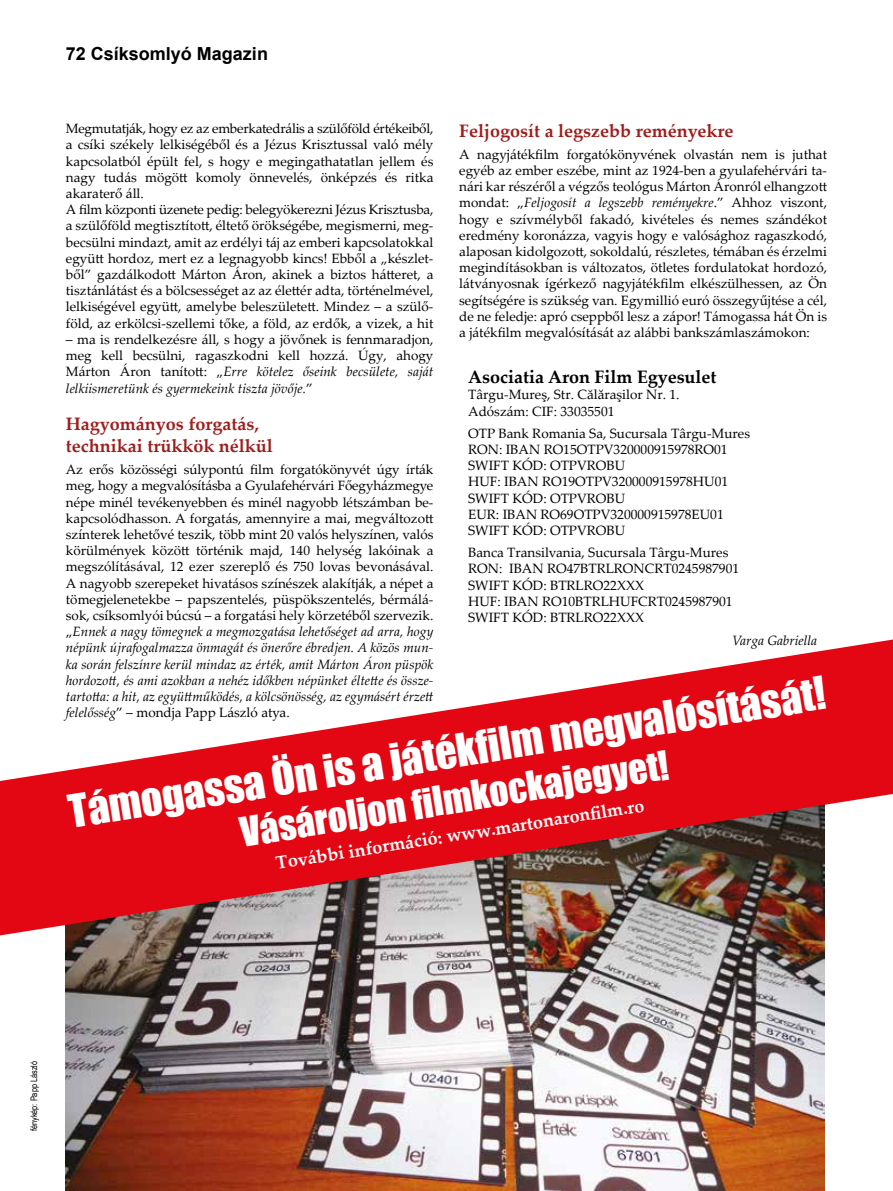
<style>
.page{position:relative;width:893px;height:1191px;background:#fff}
.page>*{position:absolute;margin:0;border:0;box-sizing:border-box;transform-origin:0 0}
.t1{font:42px "Impact";color:#fff}
.t2{font:37.5px "Impact";color:#fff}
.t3{font:700 18px/21.6px "Palatino Linotype";color:#9f1d1c}
.t4{font:700 18px "Palatino Linotype";color:#fff}
.t5{font:700 18px "Palatino Linotype";color:#000}
.t6{font:700 18px "Arial";color:#000}
.t7{font:13.5px/16.2px "Palatino Linotype";color:#000}
.t8{font:italic 13.5px "Palatino Linotype";color:#000}
.t9{font:9px "Arial Narrow";color:#000}
.s1{font-style:italic}
</style>
<div class="page">
<img style="left:66px;top:935px;width:758px;height:256px">
<svg style="left:0;top:639px;width:893px;height:296px;fill:#e30613"></svg>
<h3 class="t6" style="left:66px;top:41px;width:204px">72 Csíksomlyó Magazin</h3>
<h3 class="t3" style="left:459px;top:119px;width:276px">Feljogosít a legszebb reményekre</h3>
<p class="t7" style="left:459px;top:145px;width:369px;text-align:justify">A nagyjátékfilm forgatókönyvének olvastán nem is juthat egyéb az ember eszébe, mint az 1924-ben a gyulafehérvári ta&shy;nári kar részéről a végzős teológus Márton Áronról elhangzott mondat: „<span class="s1">Feljogosít a legszebb reményekre</span>.” Ahhoz viszont, hogy e szívmélyből fakadó, kivételes és nemes szándékot eredmény koronázza, vagyis hogy e valósághoz ragaszkodó, alaposan kidolgozott, sokoldalú, részletes, témában és érzelmi megindításokban is változatos, ötletes fordulatokat hordozó, látványosnak ígérkező nagyjátékfilm elkészülhessen, az Ön segítségére is szükség van. Egymillió euró összegyűjtése a cél, de ne feledje: apró cseppből lesz a zápor! Támogassa hát Ön is a játékfilm megvalósítását az alábbi bankszámlaszámokon:</p>
<p class="t7" style="left:66px;top:120px;width:369px">Megmutatják, hogy ez az emberkatedrális a szülőföld értékeiből, a csíki székely lelkiségéből és a Jézus Krisztussal való mély kapcsolatból épült fel, s hogy e megingathatatlan jellem és nagy tudás mögött komoly önnevelés, önképzés és ritka akaraterő áll.<br>A film központi üzenete pedig: belegyökerezni Jézus Krisztusba, a szülőföld megtisztított, éltető örökségébe, megismerni, meg&shy;becsülni mindazt, amit az erdélyi táj az emberi kapcsolatokkal együtt hordoz, mert ez a legnagyobb kincs! Ebből a „készlet&shy;ből” gazdálkodott Márton Áron, akinek a biztos hátteret, a tisztánlátást és a bölcsességet az az élettér adta, történelmével, lelkiségével együtt, amelybe beleszületett. Mindez – a szülő&shy;föld, az erkölcsi-szellemi tőke, a föld, az erdők, a vizek, a hit</p>
<p class="t7" style="left:66px;top:331px;width:369px;text-align:justify">– ma is rendelkezésre áll, s hogy a jövőnek is fennmaradjon, meg kell becsülni, ragaszkodni kell hozzá. Úgy, ahogy Márton Áron tanított: „<span class="s1">Erre kötelez őseink becsülete, saját lelkiismeretünk és gyermekeink tiszta jövője.</span>”</p>
<h3 class="t3" style="left:66px;top:413px;width:208px">Hagyományos forgatás, technikai trükkök nélkül</h3>
<p class="t7" style="left:66px;top:461px;width:369px;text-align:justify">Az erős közösségi súlypontú film forgatókönyvét úgy írták meg, hogy a megvalósításba a Gyulafehérvári Főegyházmegye népe minél tevékenyebben és minél nagyobb létszámban be&shy;kapcsolódhasson. A forgatás, amennyire a mai, megváltozott színterek lehetővé teszik, több mint 20 valós helyszínen, valós körülmények között történik majd, 140 helység lakóinak a megszólításával, 12 ezer szereplő és 750 lovas bevonásával.<br>A nagyobb szerepeket hivatásos színészek alakítják, a népet a tömegjelenetekbe – papszentelés, püspökszentelés, bérmálá&shy;sok, csíksomlyói búcsú – a forgatási hely körzetéből szervezik. „<span class="s1">Ennek a nagy tömegnek a megmozgatása lehetőséget ad arra, hogy népünk újrafogalmazza önmagát és önerőre ébredjen. A közös mun&shy;ka során felszínre kerül mindaz az érték, amit Márton Áron püspök hordozott, és ami azokban a nehéz időkben népünket éltette és össze&shy;tartotta: a hit, az együttműködés, a kölcsönösség, az egymásért érzett felelősség</span>” – mondja Papp László atya.</p>
<h3 class="t5" style="left:468px;top:364px;width:250px">Asociatia Aron Film Egyesulet</h3>
<p class="t7" style="left:468px;top:386px;width:213px">Târgu-Mureş, Str. Călăraşilor Nr. 1.<br>Adószám: CIF: 33035501</p>
<p class="t7" style="left:468px;top:424px;width:283px">OTP Bank Romania Sa, Sucursala Târgu-Mures<br>RON: IBAN RO15OTPV320000915978RO01<br>SWIFT KÓD: OTPVROBU<br>HUF: IBAN RO19OTPV320000915978HU01<br>SWIFT KÓD: OTPVROBU<br>EUR: IBAN RO69OTPV320000915978EU01<br>SWIFT KÓD: OTPVROBU</p>
<p class="t7" style="left:468px;top:544px;width:272px">Banca Transilvania, Sucursala Târgu-Mures RON: IBAN RO47BTRLRONCRT0245987901<br>SWIFT KÓD: BTRLRO22XXX<br>HUF: IBAN RO10BTRLHUFCRT0245987901<br>SWIFT KÓD: BTRLRO22XXX</p>
<p class="t8" style="left:732px;top:631px;width:86px">Varga Gabriella</p>
<h1 class="t1" style="left:64px;top:780px;width:767px;rotate:-9deg">Támogassa Ön is a játékfi lm megvalósítását!</h1>
<h2 class="t2" style="left:236px;top:803px;width:435px;rotate:-9deg">Vásároljon fi lmkockajegyet!</h2>
<h3 class="t4" style="left:274px;top:850px;width:374px;rotate:-9deg">További információ: www.martonaronfi lm.ro</h3>
<p class="t9" style="left:27px;top:1131px;width:72px;rotate:-90deg">fénykép: Papp László</p>
</div>
